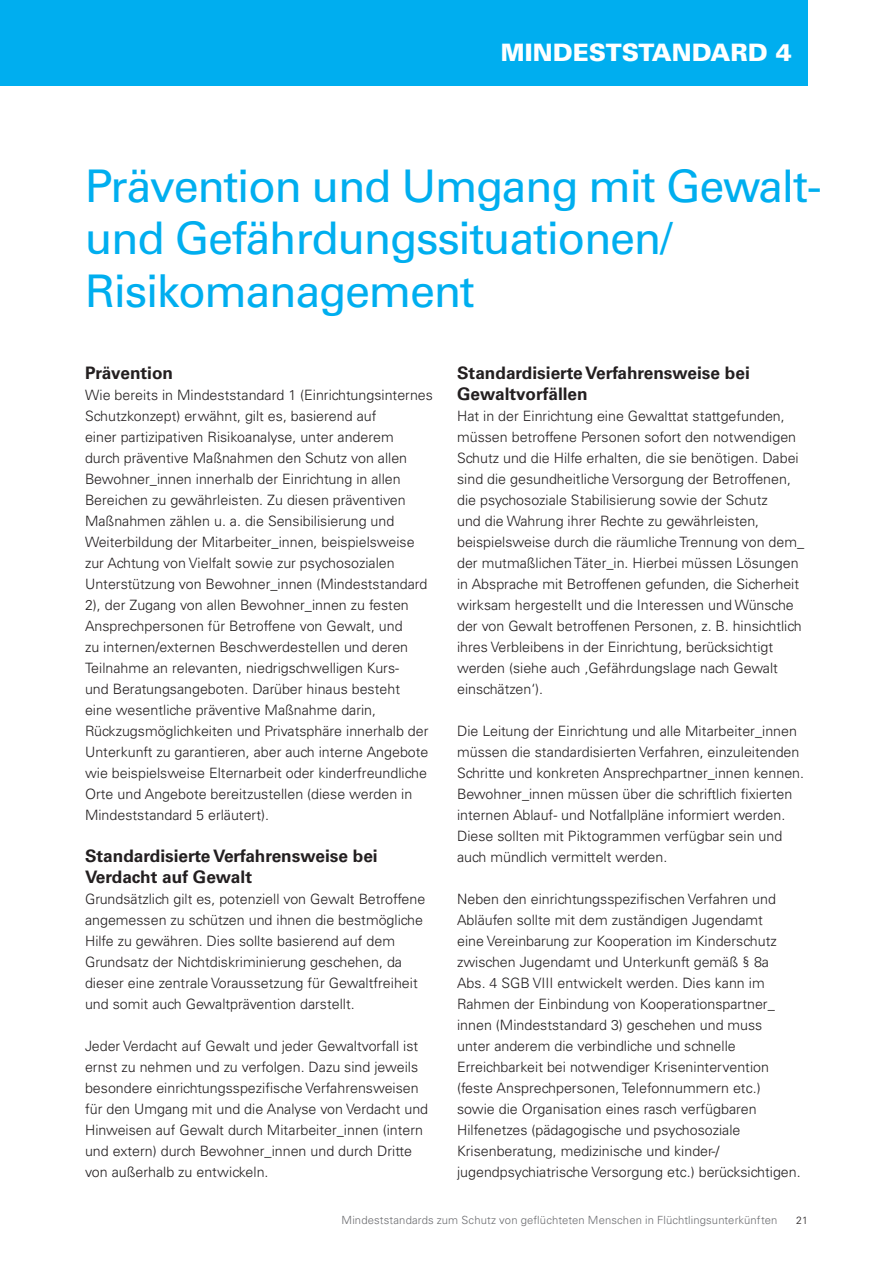
<style>
.page{position:relative;width:893px;height:1263px;background:#fff}
.page>*{position:absolute;margin:0;border:0;box-sizing:border-box;transform-origin:0 0}
.t1{font:45px/52.5px "Univers LT Std";letter-spacing:-.03em;color:#00aeef}
.t2{font:900 24px "Univers LT Std";color:#fff}
.t3{font:700 17.25px/21px "Univers LT Std";color:#231f20}
.t4{font:300 14.25px/21px "Univers LT Std";color:#231f20}
.t5{font:300 11.25px "Univers LT Std";letter-spacing:.01em;color:#6c6d70}
.t6{font:300 10.5px "Univers LT Std";color:#231f20}
</style>
<div class="page">
<div style="left:0;top:0;width:808px;height:85px;background:#00aeef"></div>
<h1 class="t2" style="left:501px;top:38px;width:292px">MINDESTSTANDARD 4</h1>
<h2 class="t1" style="left:85px;top:160px;width:738px">Prävention und Umgang mit Gewalt&shy;und Gefährdungssituationen/<br>Risikomanagement</h2>
<h3 class="t3" style="left:85px;top:363px;width:90px">Prävention</h3>
<p class="t4" style="left:85px;top:385px;width:349px">Wie bereits in Mindeststandard 1 (Einrichtungsinternes Schutzkonzept) er wähnt, gilt es, basierend auf<br>einer partizipativen Risikoanalyse, unter anderem<br>durch präventive Maßnahmen den Schutz von allen Bewohner_innen innerhalb der Einrichtung in allen Bereichen zu gewährleisten. Zu diesen präventiven Maßnahmen zählen u. a. die Sensibilisierung und Weiterbildung der Mitarbeiter_innen, beispielsweise zur Achtung von Vielfalt sowie zur psychosozialen Unterstützung von Bewohner_innen (Mindeststandard 2), der Zugang von allen Bewohner_innen zu festen Ansprechpersonen für Betroffene von Gewalt, und<br>zu internen/externen Beschwerdestellen und deren Teilnahme an relevanten, niedrigschwelligen Kurs-<br>und Beratungsangeboten. Darüber hinaus besteht<br>eine wesentliche präventive Maßnahme darin, Rückzugsmöglichkeiten und Privatsphäre innerhalb der Unterkunft zu garantieren, aber auch interne Angebote wie beispielsweise Elternarbeit oder kinderfreundliche Orte und Angebote bereitzustellen (diese werden in Mindeststandard 5 erläutert).</p>
<h3 class="t3" style="left:85px;top:846px;width:294px">Standardisierte Verfahrensweise bei<br>Verdacht auf Gewalt</h3>
<p class="t4" style="left:85px;top:889px;width:342px">Grundsätzlich gilt es, potenziell von Gewalt Betroffene angemessen zu schützen und ihnen die bestmögliche Hilfe zu gewähren. Dies sollte basierend auf dem Grundsatz der Nichtdiskriminierung geschehen, da dieser eine zentrale Voraussetzung für Gewaltfreiheit und somit auch Gewaltprävention darstellt.</p>
<p class="t4" style="left:85px;top:1036px;width:345px">Jeder Verdacht auf Gewalt und jeder Gewaltvorfall ist ernst zu nehmen und zu verfolgen. Dazu sind jeweils besondere einrichtungsspezifische Verfahrensweisen für den Umgang mit und die Analyse von Verdacht und Hinweisen auf Gewalt durch Mitarbeiter_innen (intern und extern) durch Bewohner_innen und durch Dritte von außerhalb zu entwickeln.</p>
<h3 class="t3" style="left:457px;top:363px;width:294px">Standardisierte Verfahrensweise bei<br>Gewaltvorfällen</h3>
<p class="t4" style="left:457px;top:406px;width:349px">Hat in der Einrichtung eine Gewalttat stattgefunden, müssen betroffene Personen sofort den notwendigen Schutz und die Hilfe erhalten, die sie benötigen. Dabei sind die gesundheitliche Versorgung der Betroffenen, die psychosoziale Stabilisierung sowie der Schutz<br>und die Wahrung ihrer Rechte zu gewährleisten, beispielsweise durch die räumliche Trennung von dem_ der mutmaßlichen Täter_in. Hierbei müssen Lösungen in Absprache mit Betroffenen gefunden, die Sicherheit wirksam hergestellt und die Interessen und Wünsche der von Gewalt betroffenen Personen, z. B. hinsichtlich ihres Verbleibens in der Einrichtung, berücksichtigt werden (siehe auch ‚Gefährdungslage nach Gewalt einschätzen‘).</p>
<p class="t4" style="left:457px;top:721px;width:348px">Die Leitung der Einrichtung und alle Mitarbeiter_innen müssen die standardisierten Verfahren, einzuleitenden Schritte und konkreten Ansprechpartner_innen kennen.<br>Bewohner_innen müssen über die schriftlich fixierten internen Ablauf- und Notfallpläne informiert werden.<br>Diese sollten mit Piktogrammen verfügbar sein und auch mündlich vermittelt werden.</p>
<p class="t4" style="left:457px;top:889px;width:345px">Neben den einrichtungsspezifischen Verfahren und Abläufen sollte mit dem zuständigen Jugendamt<br>eine Vereinbarung zur Kooperation im Kinderschutz zwischen Jugendamt und Unterkunft gemäß § 8a Abs. 4 SGB VIII entwickelt werden. Dies kann im Rahmen der Einbindung von Kooperationspartner_ innen (Mindeststandard 3) geschehen und muss<br>unter anderem die verbindliche und schnelle Erreichbarkeit bei notwendiger Krisenintervention (feste Ansprechpersonen, Telefonnummern etc.) sowie die Organisation eines rasch verfügbaren Hilfenetzes (pädagogische und psychosoziale Krisenberatung, medizinische und kinder-/ jugendpsychiatrische Versorgung etc.) berücksichtigen.</p>
<p class="t5" style="left:342px;top:1213px;width:437px">Mindeststandards zum Schutz von geflüchteten Menschen in Flüchtlingsunterkünften</p>
<p class="t6" style="left:796px;top:1214px;width:13px">21</p>
</div>
